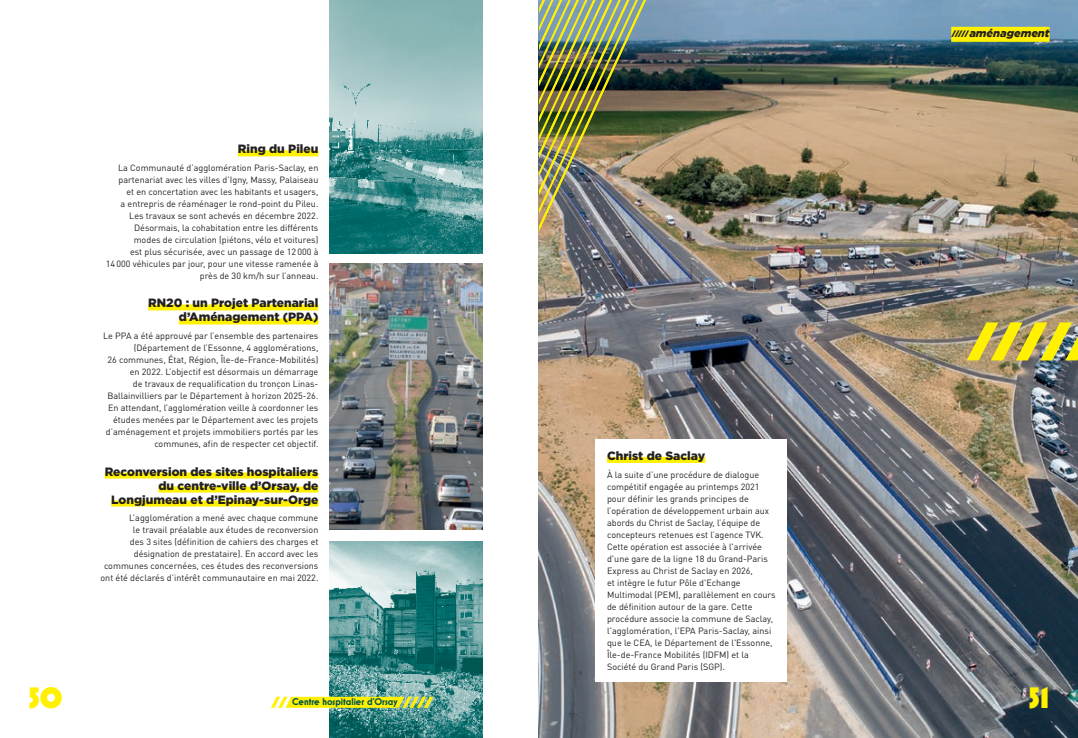
<style>
.page{position:relative;width:1078px;height:738px;background:#fff}
.page>*{position:absolute;margin:0;border:0;box-sizing:border-box;transform-origin:0 0}
.t1{font:800 30px "Mostra Nuova";color:#fff101}
.t2{font:900 12px/14px "Gotham";color:#231f20;text-align:right}
.t3{font:italic 900 11px "Gotham";color:#231f20}
.t4{font:700 10px "Mostra Nuova";color:#00524e}
.t5{font:9px/12px "DINOT";color:#231f20;text-align:right}
.s1{font-family:"Acier BAT Text Noir";font-weight:400;font-style:normal}
</style>
<div class="page">
<img style="left:330px;top:0;width:152px;height:253px">
<img style="left:330px;top:263px;width:152px;height:266px">
<img style="left:330px;top:541px;width:152px;height:196px">
<img style="left:539px;top:0;width:538px;height:737px">
<div style="left:950px;top:27px;width:99px;height:15px;background:#fff101"></div>
<svg style="left:271px;top:696px;width:16px;height:11px"></svg>
<svg style="left:402px;top:696px;width:31px;height:11px"></svg>
<div style="left:288px;top:696px;width:113px;height:11px;background:#fff101"></div>
<div style="left:238px;top:150px;width:80px;height:6px;background:#fff101"></div>
<div style="left:148px;top:304px;width:170px;height:6px;background:#fff101"></div>
<div style="left:179px;top:318px;width:139px;height:6px;background:#fff101"></div>
<div style="left:105px;top:472px;width:213px;height:6px;background:#fff101"></div>
<div style="left:158px;top:486px;width:160px;height:6px;background:#fff101"></div>
<div style="left:111px;top:500px;width:207px;height:6px;background:#fff101"></div>
<img style="left:539px;top:0;width:111px;height:241px">
<img style="left:966px;top:322px;width:111px;height:38px">
<div style="left:595px;top:438px;width:192px;height:242px;background:#fff"></div>
<div style="left:607px;top:456px;width:98px;height:6px;background:#fff101"></div>
<h2 class="t2" style="left:238px;top:142px;width:82px">Ring du Pileu</h2>
<p class="t5" style="left:106px;top:161px;width:214px">La Communauté d’agglomération Paris-Saclay, en partenariat avec les villes d’Igny, Massy, Palaiseau<br>et en concertation avec les habitants et usagers,<br>a entrepris de réaménager le rond-point du Pileu.<br>Les travaux se sont achevés en décembre 2022.<br>Désormais, la cohabitation entre les différents modes de circulation (piétons, vélo et voitures)<br>est plus sécurisée, avec un passage de 12000 à 14000 véhicules par jour, pour une vitesse ramenée à près de 30 km/h sur l’anneau.</p>
<h2 class="t2" style="left:148px;top:296px;width:172px">RN20 : un Projet Partenarial d’Aménagement (PPA)</h2>
<p class="t5" style="left:103px;top:329px;width:217px">Le PPA a été approuvé par l’ensemble des partenaires (Département de l’Essonne, 4 agglomérations,<br>26 communes, État, Région, Île-de-France-Mobilités) en 2022. L’objectif est désormais un démarrage<br>de travaux de requalification du tronçon Linas-Ballainvilliers par le Département à horizon 2025-26.<br>En attendant, l’agglomération veille à coordonner les études menées par le Département avec les projets d’aménagement et projets immobiliers portés par les communes, afin de respecter cet objectif.</p>
<h2 class="t2" style="left:105px;top:464px;width:215px">Reconversion des sites hospitaliers du centre-ville d’Orsay, de<br>Longjumeau et d’Epinay-sur-Orge</h2>
<p class="t5" style="left:100px;top:511px;width:219px">L’agglomération a mené avec chaque commune<br>le travail préalable aux études de reconversion<br>des 3 sites (définition de cahiers des charges et désignation de prestataire). En accord avec les communes concernées, ces études des reconversions ont été déclarés d’intérêt communautaire en mai 2022.</p>
<h2 class="t2" style="left:607px;top:448px;width:100px">Christ de Saclay</h2>
<p class="t5" style="left:607px;top:468px;width:170px;text-align:left">À la suite d’une procédure de dialogue compétitif engagée au printemps 2021 pour définir les grands principes de l’opération de développement urbain aux abords du Christ de Saclay, l’équipe de concepteurs retenues est l’agence TVK.<br>Cette opération est associée à l'arrivée d'une gare de la ligne 18 du Grand-Paris Express au Christ de Saclay en 2026,<br>et intègre le futur Pôle d'Echange Multimodal (PEM), parallèlement en cours de définition autour de la gare. Cette procédure associe la commune de Saclay, l'agglomération, l'EPA Paris-Saclay, ainsi que le CEA, le Département de l'Essonne, Île-de-France Mobilités (IDFM) et la Société du Grand Paris (SGP).</p>
<p class="t3" style="left:950px;top:27px;width:100px"><span class="s1">/////</span>aménagement</p>
<h1 class="t1" style="left:28px;top:679px;width:36px">50</h1>
<h1 class="t1" style="left:1028px;top:679px;width:23px">51</h1>
<p class="t4" style="left:292px;top:695px;width:107px">Centre hospitalier d'Orsay</p>
</div>
